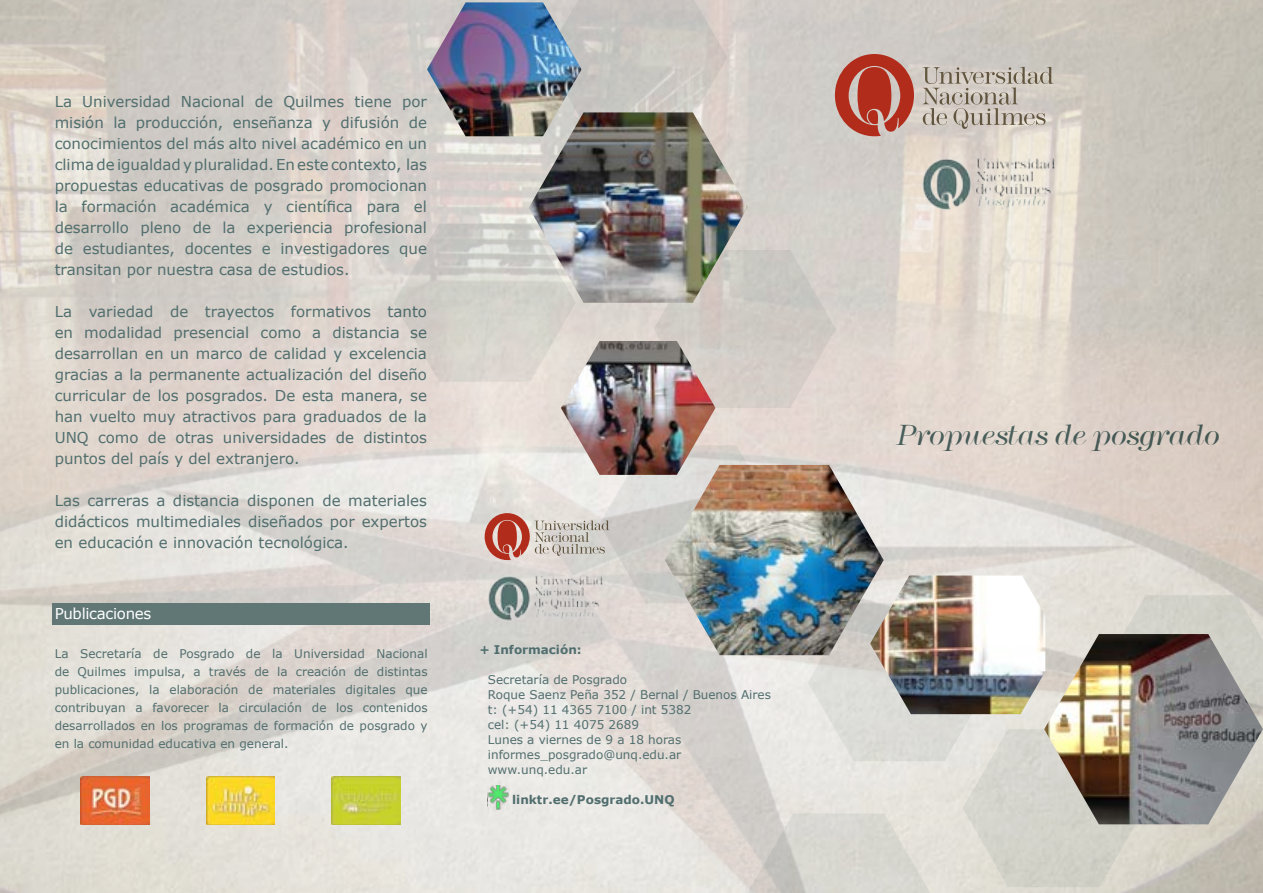
<style>
.page{position:relative;width:1263px;height:893px;background:#fff}
.page>*{position:absolute;margin:0;border:0;box-sizing:border-box;transform-origin:0 0}
.t1{font:italic 300 30px "Modern No 216";letter-spacing:-.02em;color:#516e6e}
.t2{font:15px/21px "Verdana";color:#516e6e;text-align:justify}
.t3{font:15px "Verdana";letter-spacing:-.02em;color:#fff}
.t4{font:12px/15px "Verdana";color:#516e6e}
.t5{font:700 12px "Verdana";color:#516e6e}
</style>
<div class="page">
<img style="left:0;top:0;width:1263px;height:893px">
<img style="left:480px;top:566px;width:5px;height:60px">
<svg style="left:835px;top:54px;width:79px;height:82px;background:#bc6458"></svg>
<svg style="left:922px;top:67px;width:132px;height:62px;background:#c0b8ae"></svg>
<img style="left:913px;top:147px;width:155px;height:70px">
<div style="left:52px;top:603px;width:377px;height:21px;background:#607775"></div>
<img style="left:331px;top:776px;width:69px;height:49px">
<img style="left:206px;top:776px;width:69px;height:49px">
<img style="left:81px;top:776px;width:68px;height:49px">
<svg style="left:545px;top:0;width:182px;height:112px;background:#ccc7c2"></svg>
<svg style="left:393px;top:224px;width:183px;height:158px;background:#d5d1cb"></svg>
<svg style="left:654px;top:250px;width:182px;height:158px;background:#d1ccc6"></svg>
<svg style="left:485px;top:445px;width:778px;height:448px;background:#dcd8d2"></svg>
<img style="left:427px;top:2px;width:155px;height:134px">
<img style="left:529px;top:112px;width:219px;height:191px">
<img style="left:665px;top:465px;width:219px;height:190px">
<img style="left:1044px;top:634px;width:219px;height:190px">
<img style="left:561px;top:341px;width:154px;height:134px">
<img style="left:870px;top:575px;width:175px;height:139px">
<p class="t2" style="left:55px;top:91px;width:374px">La Universidad Nacional de Quilmes tiene por misión la producción, enseñanza y difusión de conocimientos del más alto nivel académico en un clima de igualdad y pluralidad. En este contexto, las propuestas educativas de posgrado promocionan la formación académica y científica para el desarrollo pleno de la experiencia profesional de estudiantes, docentes e investigadores que transitan por nuestra casa de estudios.</p>
<p class="t2" style="left:55px;top:301px;width:374px">La variedad de trayectos formativos tanto en modalidad presencial como a distancia se desarrollan en un marco de calidad y excelencia gracias a la permanente actualización del diseño curricular de los posgrados. De esta manera, se han vuelto muy atractivos para graduados de la UNQ como de otras universidades de distintos puntos del país y del extranjero.</p>
<p class="t2" style="left:55px;top:490px;width:374px">Las carreras a distancia disponen de materiales didácticos multimediales diseñados por expertos en educación e innovación tecnológica.</p>
<p class="t3" style="left:55px;top:604px;width:98px">Publicaciones</p>
<p class="t4" style="left:55px;top:645px;width:374px;line-height:18px;text-align:justify">La Secretaría de Posgrado de la Universidad Nacional de Quilmes impulsa, a través de la creación de distintas publicaciones, la elaboración de materiales digitales que contribuyan a favorecer la circulación de los contenidos desarrollados en los programas de formación de posgrado y en la comunidad educativa en general.</p>
<p class="t5" style="left:479px;top:641px;width:104px">+ Información:</p>
<p class="t4" style="left:488px;top:672px;width:285px">Secretaría de Posgrado<br>Roque Saenz Peña 352 / Bernal / Buenos Aires t: (+54) 11 4365 7100 / int 5382<br>cel: (+54) 11 4075 2689<br>Lunes a viernes de 9 a 18 horas informes_posgrado@unq.edu.ar www.unq.edu.ar</p>
<p class="t5" style="left:512px;top:791px;width:164px">linktr.ee/Posgrado.UNQ</p>
<h1 class="t1" style="left:896px;top:418px;width:326px">Propuestas de posgrado</h1>
</div>
